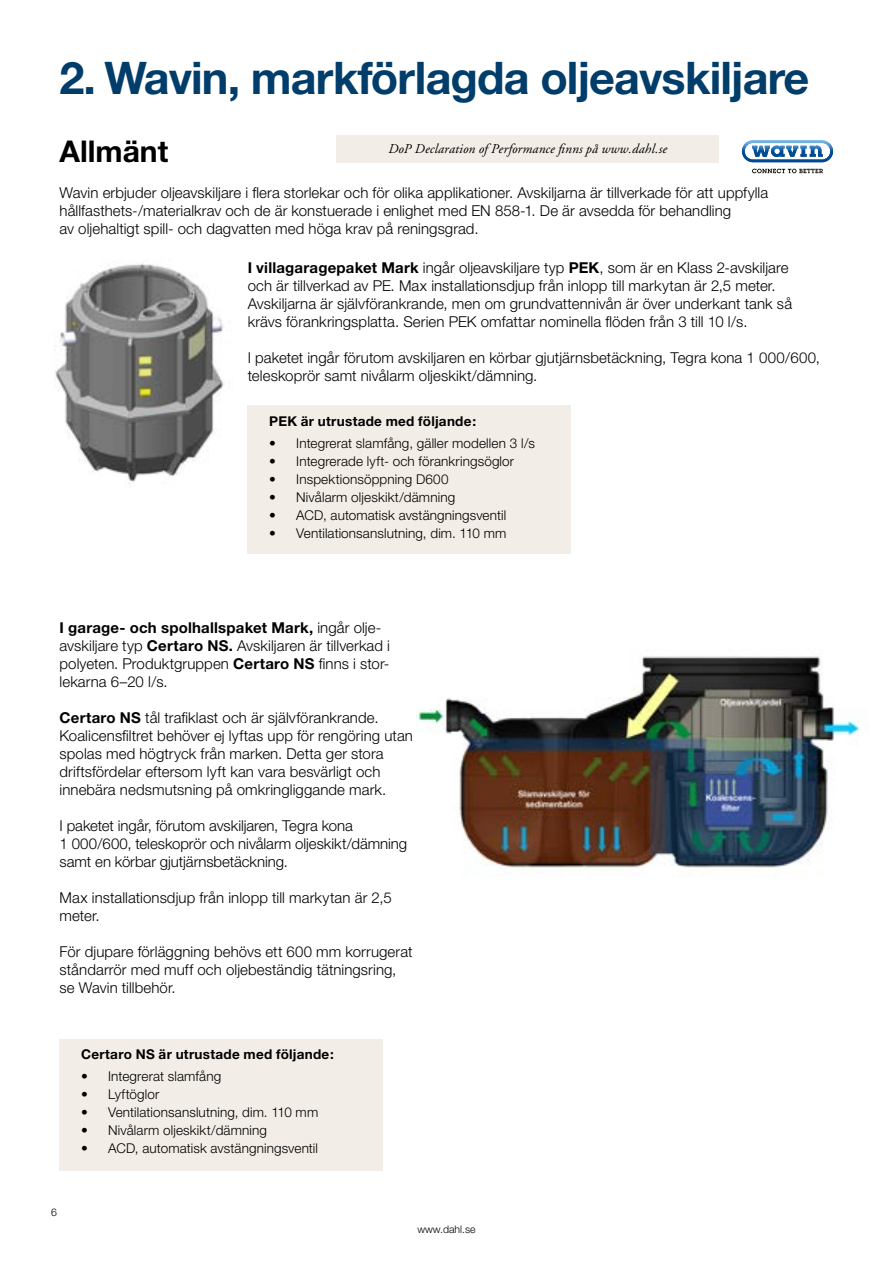
<style>
.page{position:relative;width:893px;height:1263px;background:#fff}
.page>*{position:absolute;margin:0;border:0;box-sizing:border-box;transform-origin:0 0}
.t1{font:700 45px "Helvetica Neue CE";letter-spacing:-.02em;color:#003d6a}
.t2{font:700 30px "Helvetica Neue CE";color:#000}
.t3{font:300 15px/18px "Helvetica Neue CE";letter-spacing:.005em;color:#000}
.t4{font:300 13.5px "Helvetica Neue CE";letter-spacing:.01em;color:#000}
.t5{font:700 13.5px "Helvetica Neue CE";letter-spacing:.02em;color:#000}
.t6{font:italic 13.5px "Adobe Garamond";letter-spacing:.01em;color:#000}
.t7{font:300 10.5px "Helvetica Neue CE";color:#000}
.s1{font-weight:700}
</style>
<div class="page">
<div style="left:336px;top:135px;width:383px;height:28px;background:#f2ede6"></div>
<div style="left:248px;top:406px;width:323px;height:148px;background:#f2ede6"></div>
<div style="left:60px;top:1039px;width:323px;height:131px;background:#f2ede6"></div>
<svg style="left:752px;top:169px;width:71px;height:4px"></svg>
<svg style="left:742px;top:140px;width:91px;height:22px"></svg>
<img style="left:55px;top:263px;width:169px;height:221px">
<img style="left:417px;top:656px;width:443px;height:212px">
<h1 class="t1" style="left:60px;top:50px;width:751px">2. Wavin, markförlagda oljeavskiljare</h1>
<h2 class="t2" style="left:60px;top:133px;width:110px">Allmänt</h2>
<p class="t3" style="left:60px;top:184px;width:710px">Wavin erbjuder oljeavskiljare i flera storlekar och för olika applikationer. Avskiljarna är tillverkade för att uppfylla hållfasthets-/materialkrav och de är konstuerade i enlighet med EN 858-1. De är avsedda för behandling<br>av oljehaltigt spill- och dagvatten med höga krav på reningsgrad.</p>
<p class="t6" style="left:388px;top:142px;width:280px">DoP Declaration of Performance finns på www.dahl.se</p>
<p class="t3" style="left:248px;top:259px;width:546px"><span class="s1">I villagaragepaket Mark</span> ingår oljeavskiljare typ <span class="s1">PEK</span>, som är en Klass 2-avskiljare och är tillverkad av PE. Max installationsdjup från inlopp till markytan är 2,5 meter.<br>Avskiljarna är självförankrande, men om grundvattennivån är över underkant tank så krävs förankringsplatta. Serien PEK omfattar nominella flöden från 3 till 10 l/s.</p>
<p class="t3" style="left:248px;top:349px;width:574px">I paketet ingår förutom avskiljaren en körbar gjutjärnsbetäckning, Tegra kona 1 000/600, teleskoprör samt nivålarm oljeskikt/dämning.</p>
<p class="t5" style="left:269px;top:413px;width:208px">PEK är utrustade med följande:</p>
<p class="t4" style="left:269px;top:435px;width:267px">• Integrerat slamfång, gäller modellen 3 l/s</p>
<p class="t4" style="left:269px;top:453px;width:246px">• Integrerade lyft- och förankringsöglor</p>
<p class="t4" style="left:269px;top:471px;width:181px">• Inspektionsöppning D600</p>
<p class="t4" style="left:269px;top:489px;width:187px">• Nivålarm oljeskikt/dämning</p>
<p class="t4" style="left:269px;top:507px;width:238px">• ACD, automatisk avstängningsventil</p>
<p class="t4" style="left:269px;top:525px;width:239px">• Ventilationsanslutning, dim. 110 mm</p>
<p class="t3" style="left:60px;top:619px;width:332px"><span class="s1">I garage- och spolhallspaket Mark,</span> ingår olje&shy;avskiljare typ <span class="s1">Certaro NS.</span> Avskiljaren är tillverkad i polyeten. Produktgruppen <span class="s1">Certaro NS</span> finns i stor&shy;lekarna 6–20 l/s.</p>
<p class="t3" style="left:60px;top:709px;width:355px"><span class="s1">Certaro NS</span> tål trafiklast och är självförankrande.<br>Koalicensfiltret behöver ej lyftas upp för rengöring utan spolas med högtryck från marken. Detta ger stora driftsfördelar eftersom lyft kan vara besvärligt och innebära nedsmutsning på omkringliggande mark.</p>
<p class="t3" style="left:60px;top:817px;width:349px">I paketet ingår, förutom avskiljaren, Tegra kona<br>1 000/600, teleskoprör och nivålarm oljeskikt/dämning samt en körbar gjutjärnsbetäckning.</p>
<p class="t3" style="left:60px;top:889px;width:334px">Max installationsdjup från inlopp till markytan är 2,5 meter.</p>
<p class="t3" style="left:60px;top:943px;width:355px">För djupare förläggning behövs ett 600 mm korrugerat ståndarrör med muff och oljebeständig tätningsring, se Wavin tillbehör.</p>
<p class="t7" style="left:51px;top:1206px;width:7px">6</p>
<p class="t5" style="left:81px;top:1046px;width:254px">Certaro NS är utrustade med följande:</p>
<p class="t4" style="left:81px;top:1068px;width:142px">• Integrerat slamfång</p>
<p class="t4" style="left:81px;top:1086px;width:80px">• Lyftöglor</p>
<p class="t4" style="left:81px;top:1104px;width:239px">• Ventilationsanslutning, dim. 110 mm</p>
<p class="t4" style="left:81px;top:1122px;width:187px">• Nivålarm oljeskikt/dämning</p>
<p class="t4" style="left:81px;top:1140px;width:238px">• ACD, automatisk avstängningsventil</p>
<p class="t7" style="left:417px;top:1223px;width:60px">www.dahl.se</p>
</div>
